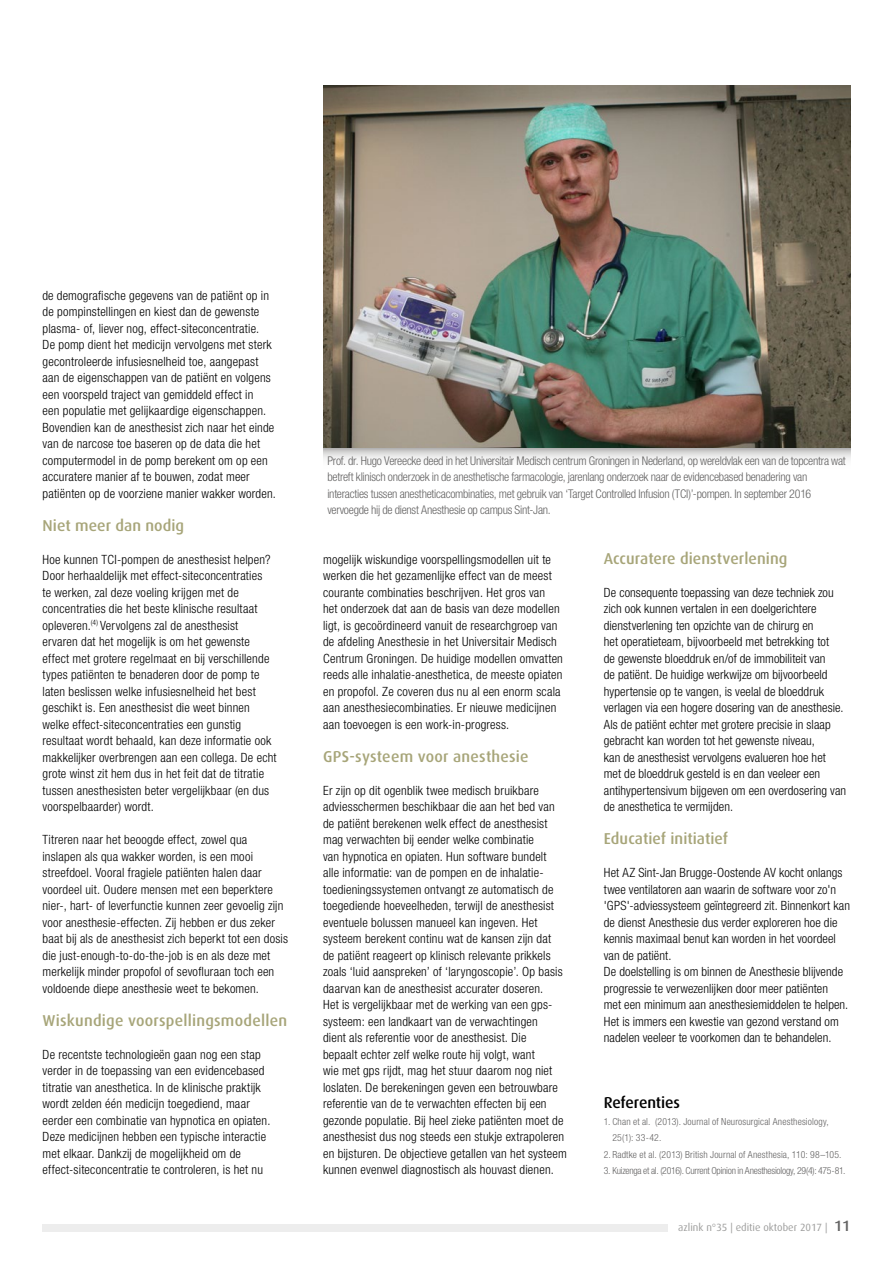
<style>
.page{position:relative;width:893px;height:1263px;background:#fff}
.page>*{position:absolute;margin:0;border:0;box-sizing:border-box;transform-origin:0 0}
.t1{font:500 15.75px "Dax";letter-spacing:.01em;color:#a7a579}
.t2{font:500 15.75px "Dax";letter-spacing:-.015em;color:#000}
.t3{font:300 condensed 12.75px/16.5px "Helvetica Neue LT Pro";letter-spacing:.015em;color:#000}
.t4{font:300 condensed 12px/16.5px "Helvetica Neue LT Std";letter-spacing:-.02em;color:#646363}
.t5{font:10.5px "Dax";color:#9d9d9c}
.t6{font:300 condensed 9.75px/16.5px "Helvetica Neue LT Pro";letter-spacing:.015em;color:#646363}
.t7{font:300 condensed 9.75px "Helvetica Neue LT Pro";letter-spacing:-.025em;color:#646363}
.s1{font-weight:500;font-size:15px;color:#646363}
</style>
<div class="page">
<div style="left:43px;top:1224px;width:625px;height:7px;background:#ededed"></div>
<img style="left:323px;top:85px;width:527px;height:363px">
<svg style="left:323px;top:448px;width:528px;height:11px"></svg>
<p class="t3" style="left:43px;top:287px;width:235px">de demografische gegevens van de patiënt op in de pompinstellingen en kiest dan de gewenste plasma- of, liever nog, effect-siteconcentratie.<br>De pomp dient het medicijn vervolgens met sterk gecontroleerde infusiesnelheid toe, aangepast aan de eigenschappen van de patiënt en volgens een voorspeld traject van gemiddeld effect in<br>een populatie met gelijkaardige eigenschappen.<br>Bovendien kan de anesthesist zich naar het einde van de narcose toe baseren op de data die het computermodel in de pomp berekent om op een accuratere manier af te bouwen, zodat meer patiënten op de voorziene manier wakker worden.</p>
<p class="t1" style="left:43px;top:516px;width:143px">Niet meer dan nodig</p>
<p class="t3" style="left:43px;top:551px;width:236px">Hoe kunnen TCI-pompen de anesthesist helpen?<br>Door herhaaldelijk met effect-siteconcentraties<br>te werken, zal deze voeling krijgen met de concentraties die het beste klinische resultaat opleveren.<sup>(4)</sup> Vervolgens zal de anesthesist ervaren dat het mogelijk is om het gewenste effect met grotere regelmaat en bij verschillende types patiënten te benaderen door de pomp te laten beslissen welke infusiesnelheid het best geschikt is. Een anesthesist die weet binnen welke effect-siteconcentraties een gunstig resultaat wordt behaald, kan deze informatie ook makkelijker overbrengen aan een collega. De echt grote winst zit hem dus in het feit dat de titratie tussen anesthesisten beter vergelijkbaar (en dus voorspelbaarder) wordt.</p>
<p class="t3" style="left:43px;top:831px;width:247px">Titreren naar het beoogde effect, zowel qua inslapen als qua wakker worden, is een mooi streefdoel. Vooral fragiele patiënten halen daar voordeel uit. Oudere mensen met een beperktere nier-, hart- of leverfunctie kunnen zeer gevoelig zijn voor anesthesie-effecten. Zij hebben er dus zeker baat bij als de anesthesist zich beperkt tot een dosis die just-enough-to-do-the-job is en als deze met merkelijk minder propofol of sevofluraan toch een voldoende diepe anesthesie weet te bekomen.</p>
<p class="t1" style="left:43px;top:1011px;width:246px">Wiskundige voorspellingsmodellen</p>
<p class="t3" style="left:43px;top:1046px;width:229px">De recentste technologieën gaan nog een stap verder in de toepassing van een evidencebased titratie van anesthetica. In de klinische praktijk wordt zelden één medicijn toegediend, maar eerder een combinatie van hypnotica en opiaten.<br>Deze medicijnen hebben een typische interactie met elkaar. Dankzij de mogelijkheid om de effect-siteconcentratie te controleren, is het nu</p>
<p class="t4" style="left:327px;top:452px;width:520px">Prof. dr. Hugo Vereecke deed in het Universitair Medisch centrum Groningen in Nederland, op wereldvlak een van de topcentra wat betreft klinisch onderzoek in de anesthetische farmacologie, jarenlang onderzoek naar de evidencebased benadering van interacties tussen anestheticacombinaties, met gebruik van ‘Target Controlled Infusion (TCI)’-pompen. In september 2016 vervoegde hij de dienst Anesthesie op campus Sint-Jan.</p>
<p class="t3" style="left:323px;top:551px;width:241px">mogelijk wiskundige voorspellingsmodellen uit te werken die het gezamenlijke effect van de meest courante combinaties beschrijven. Het gros van het onderzoek dat aan de basis van deze modellen ligt, is gecoördineerd vanuit de researchgroep van de afdeling Anesthesie in het Universitair Medisch Centrum Groningen. De huidige modellen omvatten reeds alle inhalatie-anesthetica, de meeste opiaten en propofol. Ze coveren dus nu al een enorm scala aan anesthesiecombinaties. Er nieuwe medicijnen aan toevoegen is een work-in-progress.</p>
<p class="t1" style="left:323px;top:747px;width:207px">GPS-systeem voor anesthesie</p>
<p class="t3" style="left:323px;top:782px;width:245px">Er zijn op dit ogenblik twee medisch bruikbare adviesschermen beschikbaar die aan het bed van de patiënt berekenen welk effect de anesthesist mag verwachten bij eender welke combinatie<br>van hypnotica en opiaten. Hun software bundelt<br>alle informatie: van de pompen en de inhalatie&shy;toedieningssystemen ontvangt ze automatisch de toegediende hoeveelheden, terwijl de anesthesist eventuele bolussen manueel kan ingeven. Het systeem berekent continu wat de kansen zijn dat<br>de patiënt reageert op klinisch relevante prikkels zoals ‘luid aanspreken’ of ‘laryngoscopie’. Op basis daarvan kan de anesthesist accurater doseren.<br>Het is vergelijkbaar met de werking van een gps&shy;systeem: een landkaart van de verwachtingen<br>dient als referentie voor de anesthesist. Die<br>bepaalt echter zelf welke route hij volgt, want<br>wie met gps rijdt, mag het stuur daarom nog niet loslaten. De berekeningen geven een betrouwbare referentie van de te verwachten effecten bij een gezonde populatie. Bij heel zieke patiënten moet de anesthesist dus nog steeds een stukje extrapoleren en bijsturen. De objectieve getallen van het systeem kunnen evenwel diagnostisch als houvast dienen.</p>
<p class="t1" style="left:604px;top:549px;width:185px">Accuratere dienstverlening</p>
<p class="t3" style="left:604px;top:584px;width:244px">De consequente toepassing van deze techniek zou zich ook kunnen vertalen in een doelgerichtere dienstverlening ten opzichte van de chirurg en<br>het operatieteam, bijvoorbeeld met betrekking tot<br>de gewenste bloeddruk en/of de immobiliteit van<br>de patiënt. De huidige werkwijze om bijvoorbeeld hypertensie op te vangen, is veelal de bloeddruk verlagen via een hogere dosering van de anesthesie.<br>Als de patiënt echter met grotere precisie in slaap gebracht kan worden tot het gewenste niveau,<br>kan de anesthesist vervolgens evalueren hoe het met de bloeddruk gesteld is en dan veeleer een antihypertensivum bijgeven om een overdosering van de anesthetica te vermijden.</p>
<p class="t1" style="left:604px;top:830px;width:126px">Educatief initiatief</p>
<p class="t3" style="left:604px;top:864px;width:248px">Het AZ Sint-Jan Brugge-Oostende AV kocht onlangs twee ventilatoren aan waarin de software voor zo'n 'GPS'-adviessysteem geïntegreerd zit. Binnenkort kan de dienst Anesthesie dus verder exploreren hoe die kennis maximaal benut kan worden in het voordeel van de patiënt.<br>De doelstelling is om binnen de Anesthesie blijvende progressie te verwezenlijken door meer patiënten<br>met een minimum aan anesthesiemiddelen te helpen.<br>Het is immers een kwestie van gezond verstand om nadelen veeleer te voorkomen dan te behandelen.</p>
<p class="t2" style="left:604px;top:1094px;width:78px">Referenties</p>
<p class="t6" style="left:612px;top:1113px;width:218px;text-indent:-9px">1. Chan et al. (2013). Journal of Neurosurgical Anesthesiology,<br>25(1): 33-42.</p>
<p class="t6" style="left:604px;top:1146px;width:239px">2. Radtke et al. (2013) British Journal of Anesthesia, 110: 98–105.</p>
<p class="t7" style="left:604px;top:1165px;width:243px">3. Kuizenga et al. (2016). Current Opinion in Anesthesiology, 29(4): 475-81.</p>
<p class="t5" style="left:678px;top:1222px;width:174px">azlink n°35 | editie oktober 2017 | <span class="s1">11</span></p>
</div>
